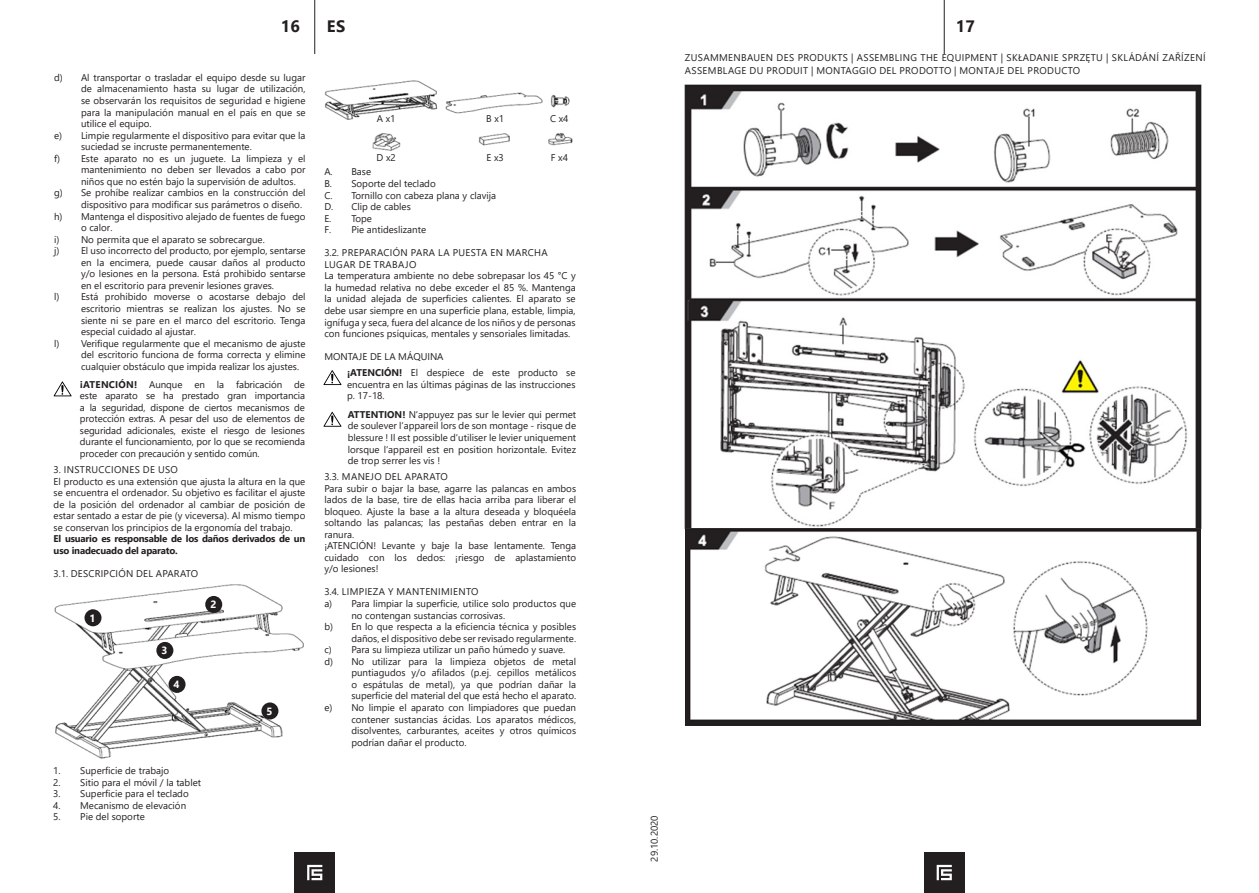
<style>
.page{position:relative;width:1259px;height:893px;background:#fff}
.page>*{position:absolute;margin:0;border:0;box-sizing:border-box;transform-origin:0 0}
.t1{font:700 16.5px "Segoe UI";color:#231f20}
.teilüberschrift{font:700 10.5px "Segoe UI";color:#fff}
.t2{font:9.75px/11.6px "Segoe UI";color:#231f20;text-align:justify}
.t3{font:9.75px/13.5px "Segoe UI";letter-spacing:.035em;color:#231f20}
.t4{font:700 9.75px/11.6px "Segoe UI";letter-spacing:-.02em;color:#231f20}
.t5{font:9.75px "Segoe UI";letter-spacing:.025em;color:#231f20}
.s1{font-weight:700}
</style>
<div class="page">
<div style="left:923px;top:852px;width:41px;height:41px;background:#231f20"></div>
<svg style="left:936px;top:865px;width:16px;height:15px"></svg>
<hr style="left:314px;top:0;width:1px;height:54px;background:#231f20">
<hr style="left:944px;top:0;width:1px;height:54px;background:#231f20">
<div style="left:294px;top:852px;width:41px;height:41px;background:#231f20"></div>
<svg style="left:307px;top:865px;width:15px;height:15px"></svg>
<img style="left:54px;top:584px;width:250px;height:175px">
<div style="left:84px;top:609px;width:17px;height:17px;background:#231f20;border-radius:50%"></div>
<div style="left:205px;top:596px;width:17px;height:17px;background:#231f20;border-radius:50%"></div>
<div style="left:156px;top:642px;width:17px;height:17px;background:#231f20;border-radius:50%"></div>
<div style="left:168px;top:676px;width:17px;height:17px;background:#231f20;border-radius:50%"></div>
<div style="left:261px;top:702px;width:17px;height:17px;background:#231f20;border-radius:50%"></div>
<img style="left:324px;top:80px;width:114px;height:71px">
<img style="left:445px;top:92px;width:98px;height:54px">
<img style="left:548px;top:94px;width:25px;height:52px">
<div style="left:373px;top:115px;width:26px;height:12px;background:#fff"></div>
<div style="left:482px;top:115px;width:26px;height:12px;background:#fff"></div>
<div style="left:546px;top:115px;width:27px;height:9px;background:#fff"></div>
<svg style="left:54px;top:381px;width:18px;height:15px"></svg>
<svg style="left:323px;top:370px;width:18px;height:15px"></svg>
<svg style="left:323px;top:412px;width:18px;height:15px"></svg>
<img style="left:684px;top:84px;width:518px;height:444px">
<img style="left:685px;top:529px;width:515px;height:196px">
<h1 class="t1" style="left:281px;top:11px;width:20px">16</h1>
<p class="t1" style="left:327px;top:11px;width:20px">ES</p>
<h1 class="t1" style="left:956px;top:11px;width:20px">17</h1>
<p class="t2" style="left:81px;top:71px;width:226px;text-indent:-27px">d) Al transportar o trasladar el equipo desde su lugar de almacenamiento hasta su lugar de utilización, se observarán los requisitos de seguridad e higiene para la manipulación manual en el país en que se utilice el equipo.</p>
<p class="t2" style="left:81px;top:129px;width:226px;text-indent:-27px">e) Limpie regularmente el dispositivo para evitar que la suciedad se incruste permanentemente.</p>
<p class="t2" style="left:81px;top:152px;width:226px;text-indent:-27px">f) Este aparato no es un juguete. La limpieza y el mantenimiento no deben ser llevados a cabo por niños que no estén bajo la supervisión de adultos.</p>
<p class="t2" style="left:81px;top:186px;width:226px;text-indent:-27px">g) Se prohíbe realizar cambios en la construcción del dispositivo para modificar sus parámetros o diseño.</p>
<p class="t2" style="left:81px;top:209px;width:226px;text-indent:-27px">h) Mantenga el dispositivo alejado de fuentes de fuego o calor.</p>
<p class="t2" style="left:54px;top:233px;width:212px">i) No permita que el aparato se sobrecargue.</p>
<p class="t2" style="left:81px;top:244px;width:226px;text-indent:-27px">j) El uso incorrecto del producto, por ejemplo, sentarse en la encimera, puede causar daños al producto y/o lesiones en la persona. Está prohibido sentarse en el escritorio para prevenir lesiones graves.</p>
<p class="t2" style="left:81px;top:290px;width:226px;text-indent:-27px">l) Está prohibido moverse o acostarse debajo del escritorio mientras se realizan los ajustes. No se siente ni se pare en el marco del escritorio. Tenga especial cuidado al ajustar.</p>
<p class="t2" style="left:81px;top:336px;width:226px;text-indent:-27px">l) Verifique regularmente que el mecanismo de ajuste del escritorio funciona de forma correcta y elimine cualquier obstáculo que impida realizar los ajustes.</p>
<p class="t2" style="left:80px;top:377px;width:227px"><sup>¡</sup><span class="s1">ATENCIÓN!</span> Aunque en la fabricación de este aparato se ha prestado gran importancia a la seguridad, dispone de ciertos mecanismos de protección extras. A pesar del uso de elementos de seguridad adicionales, existe el riesgo de lesiones durante el funcionamiento, por lo que se recomienda proceder con precaución y sentido común.</p>
<p class="t3" style="left:54px;top:462px;width:126px">3. INSTRUCCIONES DE USO</p>
<p class="t2" style="left:54px;top:475px;width:253px">El producto es una extensión que ajusta la altura en la que se encuentra el ordenador. Su objetivo es facilitar el ajuste de la posición del ordenador al cambiar de posición de estar sentado a estar de pie (y viceversa). Al mismo tiempo se conservan los principios de la ergonomía del trabajo.</p>
<p class="t4" style="left:54px;top:532px;width:253px">El usuario es responsable de los daños derivados de un uso inadecuado del aparato.</p>
<p class="t5" style="left:54px;top:564px;width:146px">3.1. DESCRIPCIÓN DEL APARATO</p>
<p class="teilüberschrift" style="left:90px;top:608px;width:8px">1</p>
<p class="teilüberschrift" style="left:161px;top:641px;width:8px">3</p>
<p class="teilüberschrift" style="left:174px;top:675px;width:8px">4</p>
<p class="teilüberschrift" style="left:210px;top:595px;width:8px">2</p>
<p class="t2" style="left:53px;top:764px;width:117px">1. Superficie de trabajo</p>
<p class="t2" style="left:53px;top:776px;width:149px">2. Sitio para el móvil / la tablet</p>
<p class="t2" style="left:53px;top:787px;width:137px">3. Superficie para el teclado</p>
<p class="t2" style="left:53px;top:799px;width:134px">4. Mecanismo de elevación</p>
<p class="t2" style="left:53px;top:810px;width:93px">5. Pie del soporte</p>
<p class="teilüberschrift" style="left:266px;top:701px;width:8px">5</p>
<p class="t2" style="left:377px;top:112px;width:20px">A x1</p>
<p class="t2" style="left:486px;top:112px;width:19px">B x1</p>
<p class="t2" style="left:550px;top:112px;width:20px">C x4</p>
<p class="t2" style="left:376px;top:151px;width:21px">D x2</p>
<p class="t2" style="left:486px;top:151px;width:19px">E x3</p>
<p class="t2" style="left:551px;top:151px;width:19px">F x4</p>
<p class="t2" style="left:324px;top:165px;width:48px">A. Base</p>
<p class="t2" style="left:324px;top:177px;width:113px">B. Soporte del teclado</p>
<p class="t2" style="left:324px;top:188px;width:173px">C. Tornillo con cabeza plana y clavija</p>
<p class="t2" style="left:324px;top:200px;width:88px">D. Clip de cables</p>
<p class="t2" style="left:324px;top:211px;width:49px">E. Tope</p>
<p class="t2" style="left:324px;top:223px;width:103px">F. Pie antideslizante</p>
<p class="t3" style="left:324px;top:245px;width:225px">3.2. PREPARACIÓN PARA LA PUESTA EN MARCHA</p>
<p class="t3" style="left:324px;top:257px;width:93px">LUGAR DE TRABAJO</p>
<p class="t2" style="left:324px;top:269px;width:253px">La temperatura ambiente no debe sobrepasar los 45 °C y la humedad relativa no debe exceder el 85 %. Mantenga la unidad alejada de superficies calientes. El aparato se debe usar siempre en una superficie plana, estable, limpia, ignífuga y seca, fuera del alcance de los niños y de personas con funciones psíquicas, mentales y sensoriales limitadas.</p>
<p class="t2" style="left:324px;top:350px;width:121px">MONTAJE DE LA MÁQUINA</p>
<p class="t2" style="left:347px;top:366px;width:230px"><span class="s1">¡ATENCIÓN!</span> El despiece de este producto se encuentra en las últimas páginas de las instrucciones p. 17-18.</p>
<p class="t2" style="left:348px;top:408px;width:230px"><span class="s1">ATTENTION!</span> N‘appuyez pas sur le levier qui permet de soulever l‘appareil lors de son montage - risque de blessure ! Il est possible d‘utiliser le levier uniquement lorsque l‘appareil est en position horizontale. Evitez de trop serrer les vis !</p>
<p class="t3" style="left:324px;top:469px;width:125px">3.3. MANEJO DEL APARATO</p>
<p class="t2" style="left:324px;top:481px;width:253px">Para subir o bajar la base, agarre las palancas en ambos lados de la base, tire de ellas hacia arriba para liberar el bloqueo. Ajuste la base a la altura deseada y bloquéela soltando las palancas; las pestañas deben entrar en la ranura.</p>
<p class="t2" style="left:324px;top:539px;width:253px">¡ATENCIÓN! Levante y baje la base lentamente. Tenga cuidado con los dedos: ¡riesgo de aplastamiento y/o lesiones!</p>
<p class="t3" style="left:324px;top:584px;width:156px">3.4. LIMPIEZA Y MANTENIMIENTO</p>
<p class="t2" style="left:351px;top:597px;width:226px;text-indent:-27px">a) Para limpiar la superficie, utilice solo productos que no contengan sustancias corrosivas.</p>
<p class="t2" style="left:324px;top:620px;width:253px;text-align:right">b) En lo que respecta a la eficiencia técnica y posibles daños, el dispositivo debe ser revisado regularmente.</p>
<p class="t2" style="left:324px;top:643px;width:242px">c) Para su limpieza utilizar un paño húmedo y suave.</p>
<p class="t2" style="left:351px;top:655px;width:226px;text-indent:-27px">d) No utilizar para la limpieza objetos de metal puntiagudos y/o afilados (p.ej. cepillos metálicos o espátulas de metal), ya que podrían dañar la superficie del material del que está hecho el aparato.</p>
<p class="t2" style="left:351px;top:701px;width:226px;text-indent:-27px">e) No limpie el aparato con limpiadores que puedan contener sustancias ácidas. Los aparatos médicos, disolventes, carburantes, aceites y otros químicos podrían dañar el producto.</p>
<p class="t3" style="left:685px;top:49px;width:522px">ZUSAMMENBAUEN DES PRODUKTS | ASSEMBLING THE EQUIPMENT | SKŁADANIE SPRZĘTU | SKLÁDÁNÍ ZAŘÍZENÍ<br>ASSEMBLAGE DU PRODUIT | MONTAGGIO DEL PRODOTTO | MONTAJE DEL PRODUCTO</p>
<p class="t2" style="left:648px;top:862px;width:48px;rotate:-90deg">29.10.2020</p>
</div>
